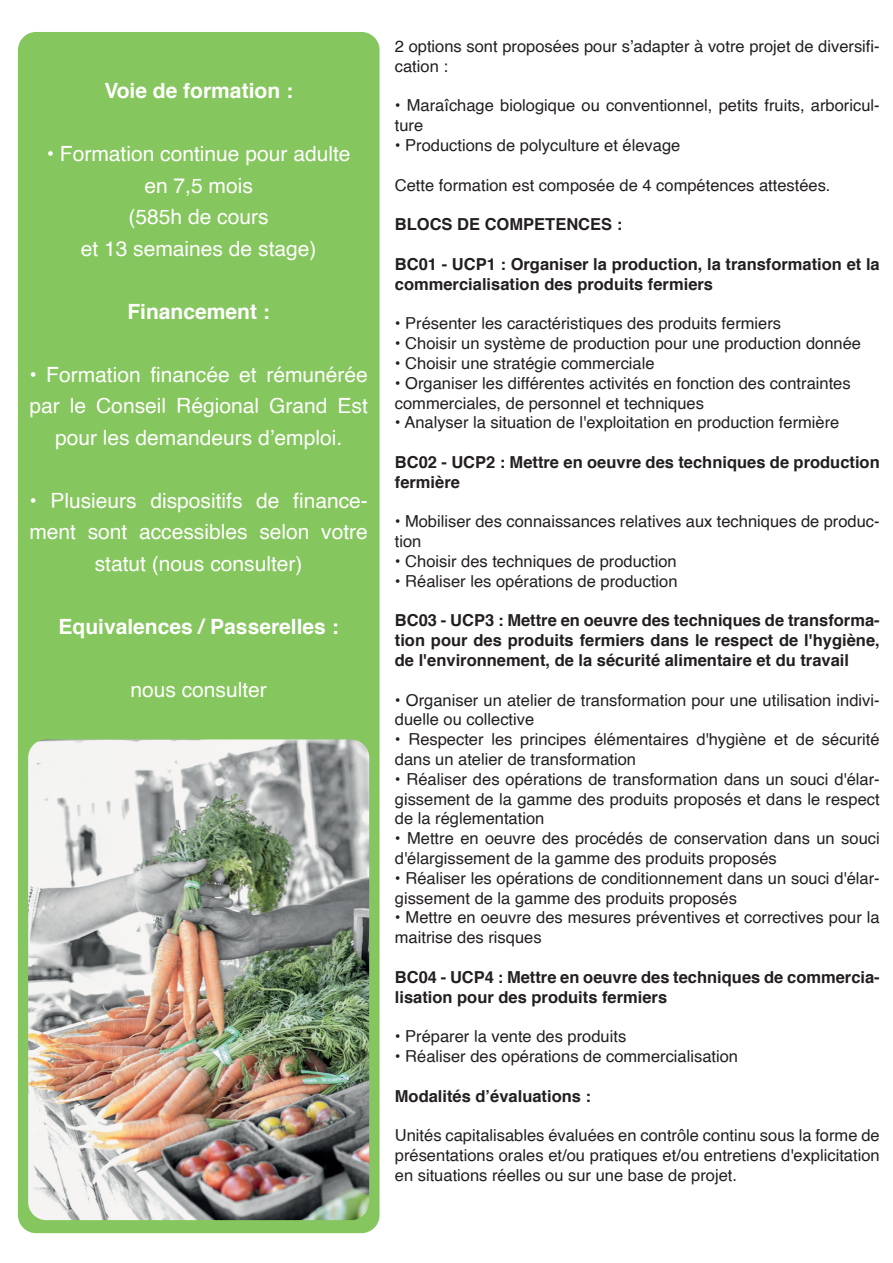
<style>
.page{position:relative;width:893px;height:1263px;background:#fff}
.page>*{position:absolute;margin:0;border:0;box-sizing:border-box;transform-origin:0 0}
.t1{font:21px/31.5px "Helvetica";color:#fff;text-align:center}
.t2{font:700 21px "Helvetica";color:#fff}
.t3{font:16.5px/19.8px "Helvetica";color:#231f20}
.t4{font:700 16.5px/19.8px "Helvetica";color:#231f20}
</style>
<div class="page">
<div style="left:18px;top:32px;width:362px;height:1201px;background:#86c65e;border-radius:18px"></div>
<img style="left:28px;top:739px;width:341px;height:481px">
<p class="t2" style="left:104px;top:74px;width:190px">Voie de formation :</p>
<p class="t1" style="left:47px;top:139px;width:305px">• Formation continue pour adulte en 7,5 mois<br>(585h de cours<br>et 13 semaines de stage)</p>
<p class="t2" style="left:127px;top:295px;width:144px">Financement :</p>
<p class="t1" style="left:29px;top:359px;width:340px">• Formation financée et rémunérée par le Conseil Régional Grand Est pour les demandeurs d’emploi.</p>
<p class="t1" style="left:29px;top:485px;width:340px">• Plusieurs dispositifs de finance&shy;ment sont accessibles selon votre statut (nous consulter)</p>
<p class="t2" style="left:59px;top:610px;width:282px">Equivalences / Passerelles :</p>
<p class="t1" style="left:130px;top:674px;width:138px">nous consulter</p>
<p class="t3" style="left:395px;top:37px;width:486px">2 options sont proposées pour s’adapter à votre projet de diversifi&shy;cation :</p>
<p class="t3" style="left:395px;top:96px;width:486px">• Maraîchage biologique ou conventionnel, petits fruits, arboricul&shy;ture</p>
<p class="t3" style="left:395px;top:136px;width:287px">• Productions de polyculture et élevage</p>
<p class="t3" style="left:395px;top:175px;width:437px">Cette formation est composée de 4 compétences attestées.</p>
<p class="t4" style="left:395px;top:215px;width:229px">BLOCS DE COMPETENCES :</p>
<p class="t4" style="left:395px;top:254px;width:486px">BC01 - UCP1 : Organiser la production, la transformation et la commercialisation des produits fermiers</p>
<p class="t3" style="left:395px;top:314px;width:388px">• Présenter les caractéristiques des produits fermiers</p>
<p class="t3" style="left:395px;top:334px;width:468px">• Choisir un système de production pour une production donnée</p>
<p class="t3" style="left:395px;top:354px;width:261px">• Choisir une stratégie commerciale</p>
<p class="t3" style="left:395px;top:373px;width:457px">• Organiser les différentes activités en fonction des contraintes commerciales, de personnel et techniques</p>
<p class="t3" style="left:395px;top:413px;width:446px">• Analyser la situation de l'exploitation en production fermière</p>
<p class="t4" style="left:395px;top:452px;width:486px">BC02 - UCP2 : Mettre en oeuvre des techniques de production fermière</p>
<p class="t3" style="left:395px;top:512px;width:486px">• Mobiliser des connaissances relatives aux techniques de produc&shy;tion</p>
<p class="t3" style="left:395px;top:552px;width:283px">• Choisir des techniques de production</p>
<p class="t3" style="left:395px;top:571px;width:284px">• Réaliser les opérations de production</p>
<p class="t4" style="left:395px;top:611px;width:486px;text-align:justify">BC03 - UCP3 : Mettre en oeuvre des techniques de transforma&shy;tion pour des produits fermiers dans le respect de l'hygiène, de l'environnement, de la sécurité alimentaire et du travail</p>
<p class="t3" style="left:395px;top:690px;width:486px">• Organiser un atelier de transformation pour une utilisation indivi&shy;duelle ou collective</p>
<p class="t3" style="left:395px;top:730px;width:486px">• Respecter les principes élémentaires d'hygiène et de sécurité dans un atelier de transformation</p>
<p class="t3" style="left:395px;top:769px;width:486px;text-align:justify">• Réaliser des opérations de transformation dans un souci d'élar&shy;gissement de la gamme des produits proposés et dans le respect de la réglementation</p>
<p class="t3" style="left:395px;top:829px;width:486px">• Mettre en oeuvre des procédés de conservation dans un souci d'élargissement de la gamme des produits proposés</p>
<p class="t3" style="left:395px;top:868px;width:486px">• Réaliser les opérations de conditionnement dans un souci d'élar&shy;gissement de la gamme des produits proposés</p>
<p class="t3" style="left:395px;top:908px;width:486px">• Mettre en oeuvre des mesures préventives et correctives pour la maitrise des risques</p>
<p class="t4" style="left:395px;top:967px;width:486px">BC04 - UCP4 : Mettre en oeuvre des techniques de commercia&shy;lisation pour des produits fermiers</p>
<p class="t3" style="left:395px;top:1027px;width:233px">• Préparer la vente des produits</p>
<p class="t3" style="left:395px;top:1047px;width:345px">• Réaliser des opérations de commercialisation</p>
<p class="t4" style="left:395px;top:1086px;width:198px">Modalités d’évaluations :</p>
<p class="t3" style="left:395px;top:1126px;width:486px;text-align:justify">Unités capitalisables évaluées en contrôle continu sous la forme de présentations orales et/ou pratiques et/ou entretiens d'explicitation en situations réelles ou sur une base de projet.</p>
</div>
